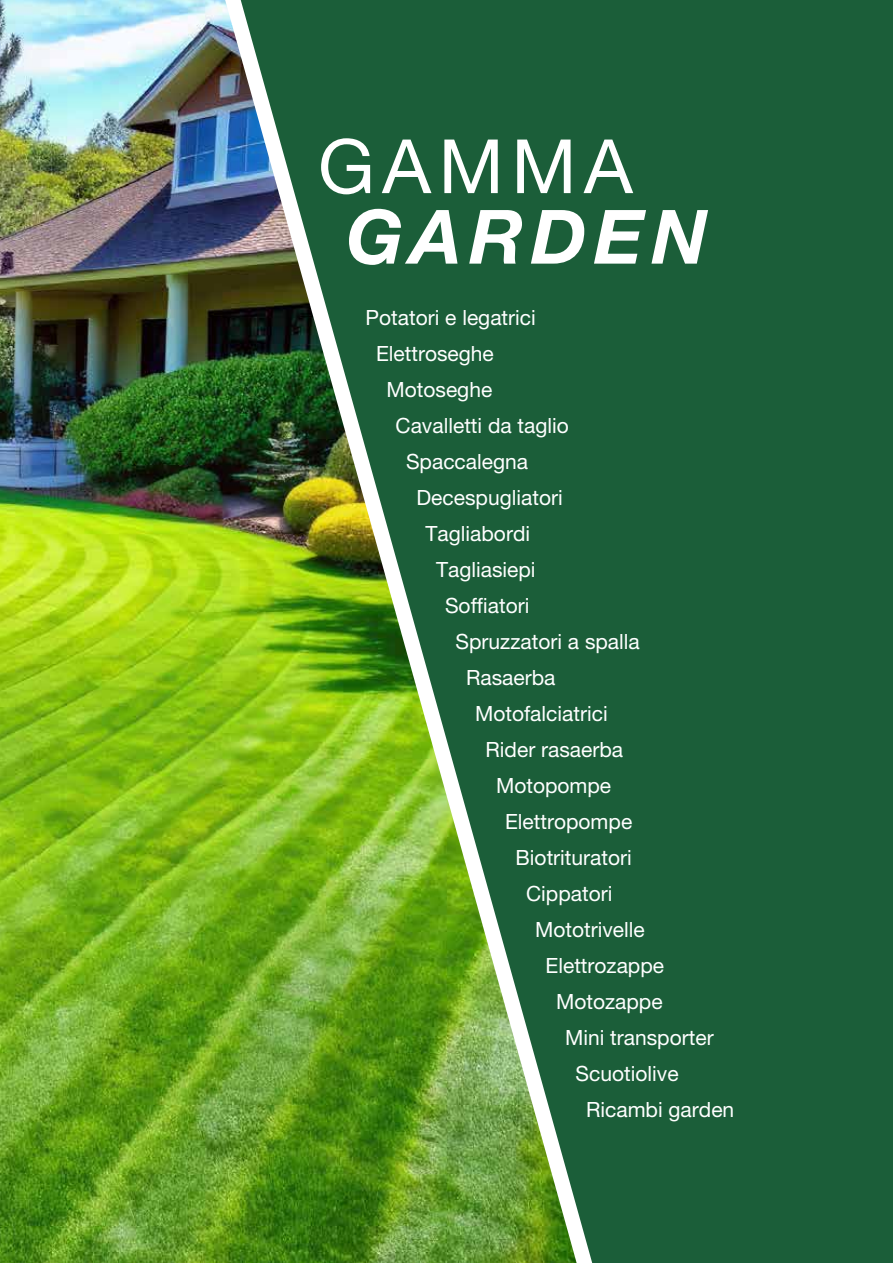
<style>
.page{position:relative;width:893px;height:1263px;background:#fff}
.page>*{position:absolute;margin:0;border:0;box-sizing:border-box;transform-origin:0 0}
.t1{font:italic 700 75px "Helvetica Neue LT Pro";letter-spacing:.1em;color:#fff}
.t2{font:75px "Helvetica Neue LT Pro";letter-spacing:.1em;color:#fff}
.t3{font:21px "Helvetica Neue LT Pro";color:#fff}
</style>
<div class="page">
<img style="left:0;top:0;width:208px;height:1263px">
<div style="left:634px;top:0;width:259px;height:1263px;background:#1b5e39"></div>
<img style="left:208px;top:0;width:426px;height:1263px">
<h1 class="t2" style="left:318px;top:122px;width:316px">GAMMA</h1>
<h1 class="t1" style="left:346px;top:190px;width:363px">GARDEN</h1>
<p class="t3" style="left:365px;top:305px;width:172px">Potatori e legatrici</p>
<p class="t3" style="left:376px;top:341px;width:119px">Elettroseghe</p>
<p class="t3" style="left:386px;top:377px;width:107px">Motoseghe</p>
<p class="t3" style="left:395px;top:413px;width:175px">Cavalletti da taglio</p>
<p class="t3" style="left:406px;top:449px;width:124px">Spaccalegna</p>
<p class="t3" style="left:416px;top:485px;width:148px">Decespugliatori</p>
<p class="t3" style="left:425px;top:521px;width:106px">Tagliabordi</p>
<p class="t3" style="left:436px;top:557px;width:101px">Tagliasiepi</p>
<p class="t3" style="left:445px;top:593px;width:86px">Soffiatori</p>
<p class="t3" style="left:456px;top:629px;width:186px">Spruzzatori a spalla</p>
<p class="t3" style="left:466px;top:665px;width:91px">Rasaerba</p>
<p class="t3" style="left:475px;top:701px;width:134px">Motofalciatrici</p>
<p class="t3" style="left:486px;top:737px;width:139px">Rider rasaerba</p>
<p class="t3" style="left:496px;top:773px;width:117px">Motopompe</p>
<p class="t3" style="left:505px;top:809px;width:129px">Elettropompe</p>
<p class="t3" style="left:516px;top:845px;width:118px">Biotrituratori</p>
<p class="t3" style="left:526px;top:880px;width:88px">Cippatori</p>
<p class="t3" style="left:535px;top:916px;width:111px">Mototrivelle</p>
<p class="t3" style="left:546px;top:952px;width:120px">Elettrozappe</p>
<p class="t3" style="left:556px;top:988px;width:108px">Motozappe</p>
<p class="t3" style="left:565px;top:1024px;width:150px">Mini transporter</p>
<p class="t3" style="left:576px;top:1060px;width:105px">Scuotiolive</p>
<p class="t3" style="left:586px;top:1096px;width:150px">Ricambi garden</p>
</div>
